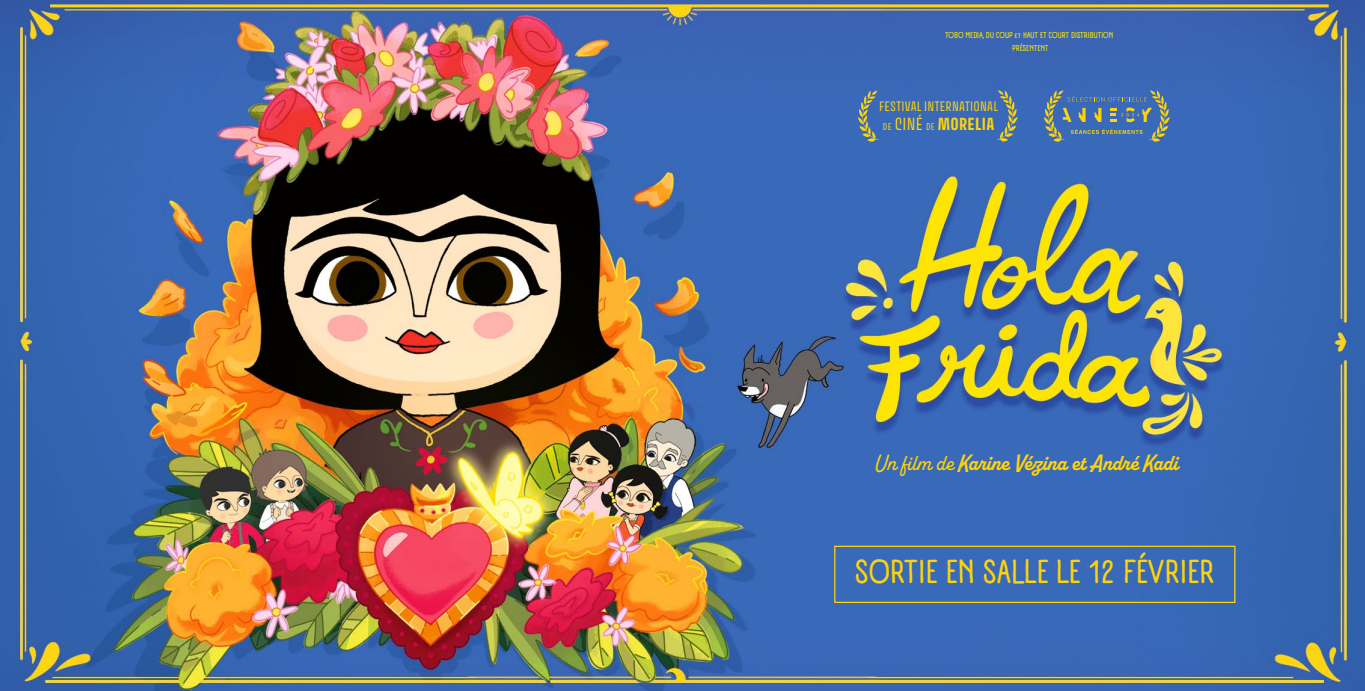
<style>
.page{position:relative;width:1365px;height:691px;background:#fff}
.page>*{position:absolute;margin:0;border:0;box-sizing:border-box;transform-origin:0 0}
.t1{font:700 32.5px "A Day Without Sun Text";color:#ffd407}
.t2{font:700 22.38px "Alkaline";letter-spacing:-.005em;color:#ffd407}
.t3{font:700 15.62px "Avory IPE";letter-spacing:.02em;color:#ffd407}
.t4{font:12.25px "Avory IPE";letter-spacing:.02em;color:#ffd407}
.t5{font:700 8.38px/12.6px "A Day Without Sun Text";color:#ffed00;text-align:center}
.s1{font-weight:400;font-size:8.75px}
.s2{font-weight:400}
.s3{font-weight:500}
</style>
<div class="page">
<img style="left:0;top:0;width:1364px;height:691px">
<svg style="left:996px;top:90px;width:21px;height:52px"></svg>
<svg style="left:857px;top:90px;width:21px;height:52px"></svg>
<svg style="left:1043px;top:90px;width:126px;height:52px;background:#597a9b"></svg>
<div style="left:834px;top:546px;width:401px;height:57px;border:1px solid #ffd407"></div>
<p class="t5" style="left:945px;top:29px;width:169px">TOBO MEDIA, DU COUP et HAUT ET COURT DISTRIBUTION<br>PRÉSENTENT</p>
<h3 class="t4" style="left:879px;top:99px;width:121px">FESTIVAL INTERNATIONAL</h3>
<h3 class="t3" style="left:882px;top:114px;width:113px"><span class="s1">DE</span> <span class="s2">CINÉ</span> <span class="s1">DE</span> MORELIA</h3>
<h2 class="t2" style="left:874px;top:449px;width:305px"><span class="s3">Un film de</span> Karine Vézina et André Kadi</h2>
<h1 class="t1" style="left:855px;top:548px;width:360px">SORTIE EN SALLE LE 12 FÉVRIER</h1>
</div>
